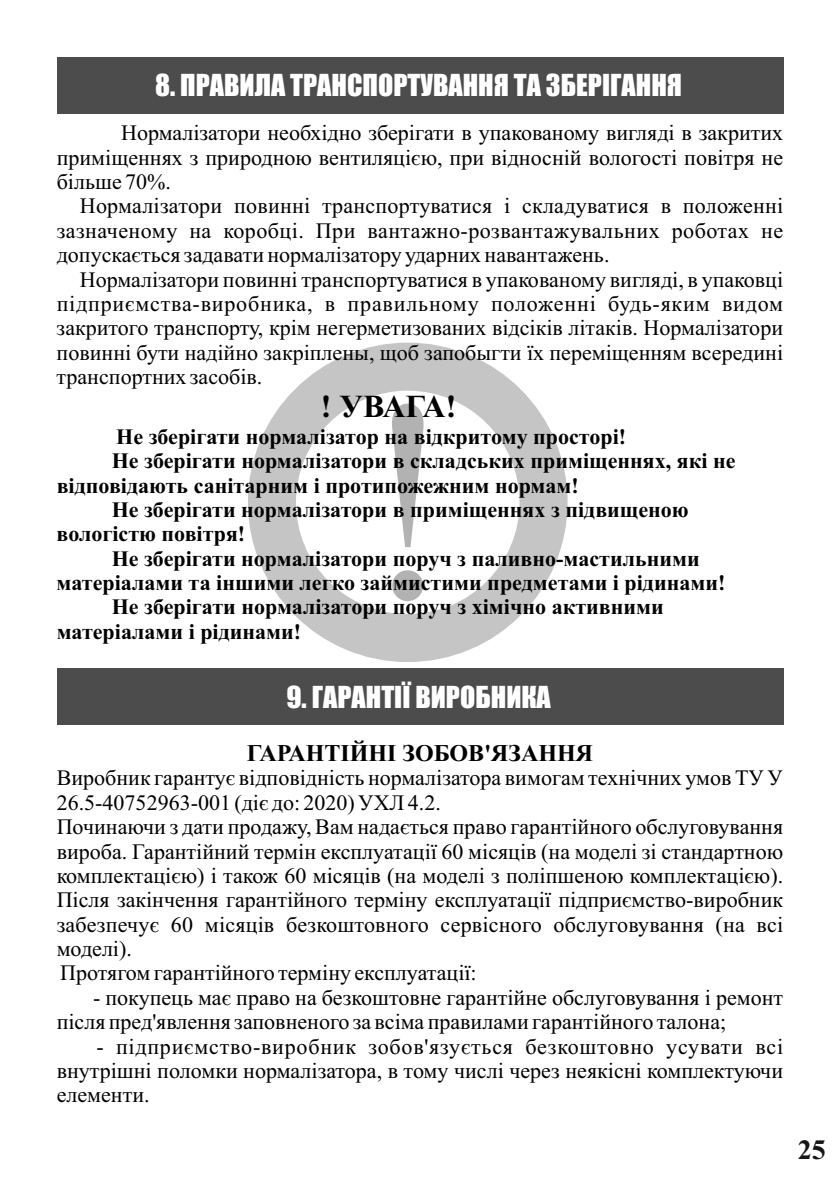
<style>
.page{position:relative;width:840px;height:1191px;background:#fff}
.page>*{position:absolute;margin:0;border:0;box-sizing:border-box;transform-origin:0 0}
.t1{font:700 32px "Times New Roman";letter-spacing:-.03em;color:#000}
.t2{font:28px "Impact";color:#fff}
.t3{font:700 28px "Times New Roman";color:#151616}
.t4{font:700 24px "Times New Roman";color:#000}
.t5{font:22px/24.4px "Times New Roman";color:#000;text-align:justify}
.t6{font:700 22px/24.4px "Times New Roman";color:#000}
</style>
<div class="page">
<div style="left:248px;top:343px;width:319px;height:319px;border:48px solid #c5c5c5;border-radius:50%"></div>
<svg style="left:392px;top:403px;width:31px;height:198px"></svg>
<div style="left:57px;top:57px;width:725px;height:56px;background:#4c4c4c"></div>
<div style="left:57px;top:668px;width:725px;height:57px;background:#4c4c4c"></div>
<p class="t2" style="left:155px;top:74px;width:528px">8. ПРАВИЛА ТРАНСПОРТУВАННЯ ТА ЗБЕРІГАННЯ</p>
<p class="t5" style="left:57px;top:123px;width:727px;text-indent:64px">Нормалізатори необхідно зберігати в упакованому вигляді в закритих приміщеннях з природною вентиляцією, при відносній вологості повітря не більше 70%.</p>
<p class="t5" style="left:57px;top:196px;width:727px;text-indent:23px">Нормалізатори повинні транспортуватися і складуватися в положенні зазначеному на коробці. При вантажно-розвантажувальних роботах не допускається задавати нормалізатору ударних навантажень.</p>
<p class="t5" style="left:57px;top:269px;width:727px;text-indent:23px">Нормалізатори повинні транспортуватися в упакованому вигляді, в упаковці підприємства-виробника, в правильному положенні будь-яким видом закритого транспорту, крім негерметизованих відсіків літаків. Нормалізатори повинні бути надійно закріплены, щоб запобыгти їх переміщенням всередині транспортних засобів.</p>
<h1 class="t1" style="left:321px;top:395px;width:137px">! УВАГА!</h1>
<p class="t6" style="left:116px;top:426px;width:511px">Не зберігати нормалізатор на відкритому просторі!</p>
<p class="t6" style="left:112px;top:451px;width:625px">Не зберігати нормалізатори в складських приміщеннях, які не</p>
<p class="t6" style="left:57px;top:475px;width:523px">відповідають санітарним і протипожежним нормам!</p>
<p class="t6" style="left:57px;top:500px;width:633px;text-indent:55px">Не зберігати нормалізатори в приміщеннях з підвищеною вологістю повітря!</p>
<p class="t6" style="left:57px;top:548px;width:670px;text-indent:55px">Не зберігати нормалізатори поруч з паливно-мастильними матеріалами та іншими легко займистими предметами і рідинами!</p>
<p class="t6" style="left:57px;top:597px;width:608px;text-indent:55px">Не зберігати нормалізатори поруч з хімічно активними матеріалами і рідинами!</p>
<p class="t2" style="left:286px;top:685px;width:266px">9. ГАРАНТІЇ ВИРОБНИКА</p>
<p class="t4" style="left:246px;top:744px;width:347px">ГАРАНТІЙНІ ЗОБОВ'ЯЗАННЯ</p>
<p class="t5" style="left:57px;top:768px;width:727px;text-align:left">Виробник гарантує відповідність нормалізатора вимогам технічних умов ТУ У 26.5-40752963-001 (діє до: 2020) УХЛ 4.2.<br>Починаючи з дати продажу, Вам надається право гарантійного обслуговування вироба. Гарантійний термін експлуатації 60 місяців (на моделі зі стандартною комплектацією) і також 60 місяців (на моделі з поліпшеною комплектацією).<br>Після закінчення гарантійного терміну експлуатації підприємство-виробник забезпечує 60 місяців безкоштовного сервісного обслуговування (на всі моделі).<br>Протягом гарантійного терміну експлуатації:</p>
<p class="t5" style="left:57px;top:987px;width:727px;text-indent:36px">- покупець має право на безкоштовне гарантійне обслуговування і ремонт після пред'явлення заповненого за всіма правилами гарантійного талона;</p>
<p class="t5" style="left:57px;top:1036px;width:727px;text-indent:40px">- підприємство-виробник зобов'язується безкоштовно усувати всі внутрішні поломки нормалізатора, в тому числі через неякісні комплектуючи елементи.</p>
<p class="t3" style="left:797px;top:1140px;width:29px">25</p>
</div>
